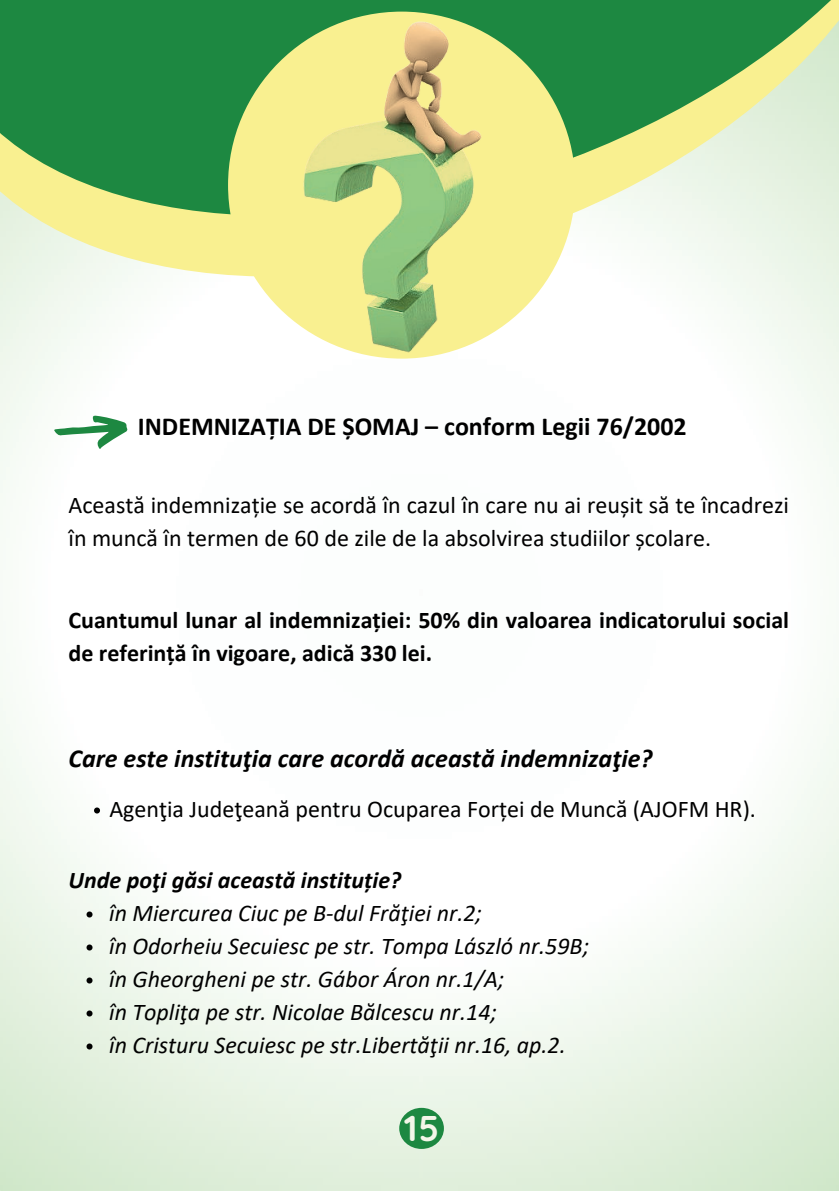
<style>
.page{position:relative;width:839px;height:1191px;background:#fff}
.page>*{position:absolute;margin:0;border:0;box-sizing:border-box;transform-origin:0 0}
.t1{font:700 36px "Quicksand";color:#f3f6e8}
.t2{font:italic 700 26px "Calibri";color:#000}
.t3{font:700 26px "Calibri";color:#000}
.t4{font:italic 24px/33px "Calibri";color:#000}
.t5{font:24px/33px "Calibri";color:#000}
.t6{font:700 24px/33px "Calibri";color:#000}
.t7{font:italic 700 24px "Calibri";color:#000}
</style>
<div class="page">
<svg style="left:0;top:264px;width:838px;height:60px;fill:#f7fbf6"></svg>
<svg style="left:0;top:0;width:838px;height:264px;background:#82bb80"></svg>
<div style="left:228px;top:12px;width:347px;height:347px;background:#f9f090;border-radius:50%"></div>
<div style="left:399px;top:1108px;width:45px;height:41px;background:#1d8841;border-radius:50%"></div>
<img style="left:209px;top:0;width:303px;height:359px">
<svg style="left:94px;top:808px;width:6px;height:6px"></svg>
<svg style="left:54px;top:415px;width:73px;height:34px"></svg>
<svg style="left:86px;top:912px;width:6px;height:6px"></svg>
<svg style="left:86px;top:945px;width:6px;height:6px"></svg>
<svg style="left:86px;top:978px;width:6px;height:6px"></svg>
<svg style="left:86px;top:1011px;width:6px;height:6px"></svg>
<svg style="left:86px;top:1044px;width:6px;height:6px"></svg>
<p class="t3" style="left:138px;top:408px;width:550px">INDEMNIZAȚIA DE ȘOMAJ – conform Legii 76/2002</p>
<p class="t5" style="left:68px;top:488px;width:722px">Această indemnizație se acordă în cazul în care nu ai reușit să te încadrezi în muncă în termen de 60 de zile de la absolvirea studiilor școlare.</p>
<p class="t6" style="left:68px;top:603px;width:722px">Cuantumul lunar al indemnizației: 50% din valoarea indicatorului social de referință în vigoare, adică 330 lei.</p>
<p class="t2" style="left:68px;top:740px;width:585px">Care este instituţia care acordă această indemnizaţie?</p>
<p class="t5" style="left:109px;top:791px;width:648px">Agenţia Judeţeană pentru Ocuparea Forței de Muncă (AJOFM HR).</p>
<p class="t7" style="left:68px;top:863px;width:334px">Unde poţi găsi această instituție?</p>
<p class="t4" style="left:109px;top:895px;width:481px">în Miercurea Ciuc pe B-dul Frăţiei nr.2;<br>în Odorheiu Secuiesc pe str. Tompa László nr.59B; în Gheorgheni pe str. Gábor Áron nr.1/A;<br>în Topliţa pe str. Nicolae Bălcescu nr.14;<br>în Cristuru Secuiesc pe str.Libertăţii nr.16, ap.2.</p>
<h1 class="t1" style="left:404px;top:1100px;width:37px">15</h1>
</div>
